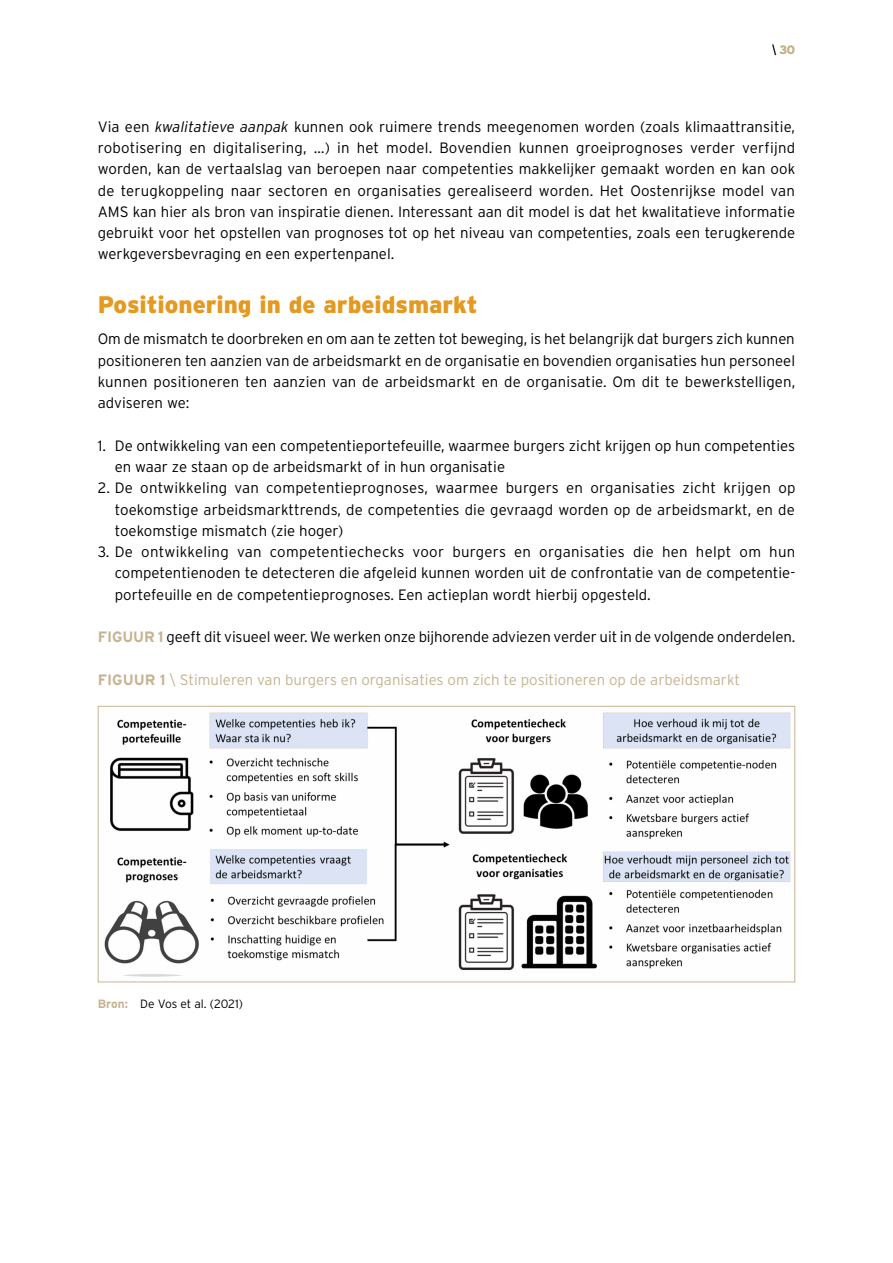
<style>
.page{position:relative;width:893px;height:1263px;background:#fff}
.page>*{position:absolute;margin:0;border:0;box-sizing:border-box;transform-origin:0 0}
.t1{font:900 24px "Interstate";color:#e49a20}
.t2{font:300 15px/21.3px "Interstate";color:#000;text-align:justify}
.t3{font:300 15px "Interstate";color:#c6b390}
.t4{font:300 12px "Interstate";letter-spacing:-.01em;color:#000}
.t5{font:700 12px "Interstate";color:#c6b390}
.s1{font-weight:300;font-stretch:condensed;color:#000}
.s2{font-style:italic}
.s3{font-weight:700;color:#c6b390}
.s4{font-weight:700}
</style>
<div class="page">
<img style="left:104px;top:712px;width:687px;height:265px">
<div style="left:98px;top:706px;width:697px;height:276px;border:1px solid #c6b390"></div>
<p class="t5" style="left:772px;top:43px;width:24px"><span class="s1">\</span> 30</p>
<p class="t2" style="left:98px;top:116px;width:699px">Via een <span class="s2">kwalitatieve aanpak</span> kunnen ook ruimere trends meegenomen worden (zoals klimaattransitie, robotisering en digitalisering, …) in het model. Bovendien kunnen groeiprognoses verder verfijnd worden, kan de vertaalslag van beroepen naar competenties makkelijker gemaakt worden en kan ook de terugkoppeling naar sectoren en organisaties gerealiseerd worden. Het Oostenrijkse model van AMS kan hier als bron van inspiratie dienen. Interessant aan dit model is dat het kwalitatieve informatie gebruikt voor het opstellen van prognoses tot op het niveau van competenties, zoals een terugkerende werkgeversbevraging en een expertenpanel.</p>
<h1 class="t1" style="left:98px;top:290px;width:381px">Positionering in de arbeidsmarkt</h1>
<p class="t2" style="left:98px;top:328px;width:699px">Om de mismatch te doorbreken en om aan te zetten tot beweging, is het belangrijk dat burgers zich kunnen positioneren ten aanzien van de arbeidsmarkt en de organisatie en bovendien organisaties hun personeel kunnen positioneren ten aanzien van de arbeidsmarkt en de organisatie. Om dit te bewerkstelligen, adviseren we:</p>
<p class="t2" style="left:115px;top:435px;width:682px;text-indent:-17px">1. De ontwikkeling van een competentieportefeuille, waarmee burgers zicht krijgen op hun competenties en waar ze staan op de arbeidsmarkt of in hun organisatie</p>
<p class="t2" style="left:115px;top:477px;width:682px;text-indent:-17px">2. De ontwikkeling van competentieprognoses, waarmee burgers en organisaties zicht krijgen op toekomstige arbeidsmarkttrends, de competenties die gevraagd worden op de arbeidsmarkt, en de toekomstige mismatch (zie hoger)</p>
<p class="t2" style="left:115px;top:541px;width:682px;text-indent:-17px">3. De ontwikkeling van competentiechecks voor burgers en organisaties die hen helpt om hun competentienoden te detecteren die afgeleid kunnen worden uit de confrontatie van de competentie&shy;portefeuille en de competentieprognoses. Een actieplan wordt hierbij opgesteld.</p>
<p class="t2" style="left:98px;top:626px;width:699px"><span class="s3">FIGUUR 1</span> geeft dit visueel weer. We werken onze bijhorende adviezen verder uit in de volgende onderdelen.</p>
<p class="t3" style="left:98px;top:671px;width:644px"><span class="s4">FIGUUR 1</span> \ Stimuleren van burgers en organisaties om zich te positioneren op de arbeidsmarkt</p>
<p class="t4" style="left:98px;top:997px;width:147px"><span class="s3">Bron:</span> De Vos et al. (2021)</p>
</div>
